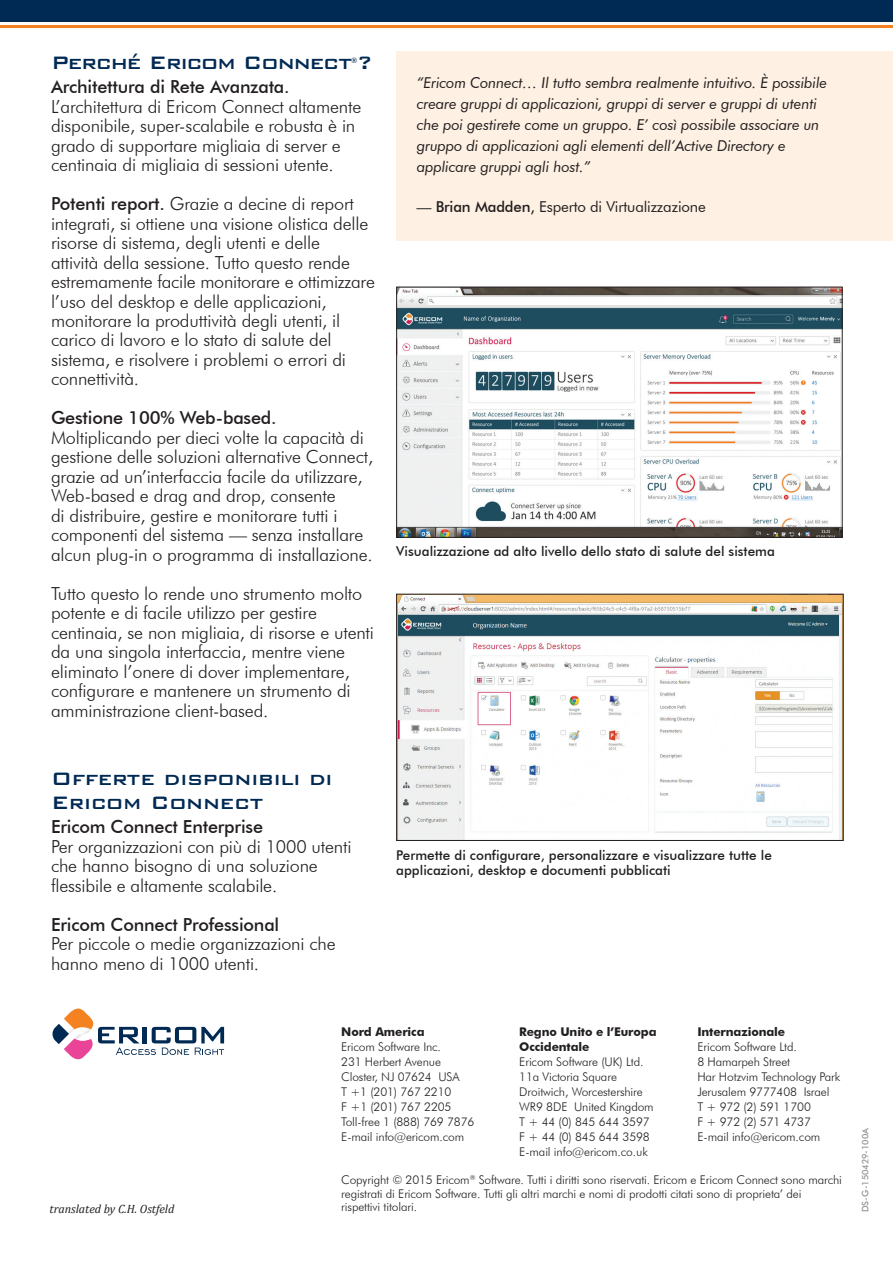
<style>
.page{position:relative;width:893px;height:1263px;background:#fff}
.page>*{position:absolute;margin:0;border:0;box-sizing:border-box;transform-origin:0 0}
.t1{font:500 24px/24px "Bank Gothic BT";letter-spacing:-.01em;color:#002953}
.t2{font:500 24px "Bank Gothic BT";letter-spacing:-.04em;color:#002953}
.t3{font:300 18px/19.5px "Futura BT";letter-spacing:-.01em;color:#231f20}
.t4{font:500 18px "Futura BT";letter-spacing:-.01em;color:#231f20}
.t5{font:italic 15px/21px "Futura BT";letter-spacing:-.01em;color:#231f20}
.t6{font:15px "Futura BT";letter-spacing:-.01em;color:#231f20}
.t7{font:500 13.5px/15px "Futura BT";color:#231f20}
.t8{font:300 12px/15px "Futura BT";letter-spacing:-.01em;color:#231f20}
.t9{font:700 12px/15px "Futura BT";letter-spacing:-.01em;color:#231f20}
.t10{font:italic 12px "Cambria";color:#231f20}
.t11{font:500 9px "Futura BT";letter-spacing:-.01em;color:#939598}
.t12{font:500 7.5px "Bank Gothic BT";color:#002953}
.s1{font-weight:500}
.s2{font-style:italic}
</style>
<div class="page">
<div style="left:0;top:0;width:893px;height:21px;background:#002953"></div>
<hr style="left:0;top:25px;width:893px;height:3px;background:#f58220">
<svg style="left:52px;top:1008px;width:172px;height:51px"></svg>
<img style="left:398px;top:289px;width:443px;height:247px">
<div style="left:396px;top:287px;width:447px;height:251px;border:1px solid #231f20"></div>
<img style="left:398px;top:596px;width:444px;height:243px">
<div style="left:396px;top:594px;width:448px;height:247px;border:1px solid #231f20"></div>
<div style="left:397px;top:51px;width:496px;height:190px;background:#fef0e2"></div>
<h1 class="t2" style="left:51px;top:50px;width:324px">Perché Ericom Connect ?</h1>
<p class="t12" style="left:351px;top:57px;width:8px">®</p>
<p class="t4" style="left:51px;top:76px;width:240px">Architettura di Rete Avanzata.</p>
<p class="t3" style="left:51px;top:96px;width:312px">L’architettura di Ericom Connect altamente disponibile, super-scalabile e robusta è in grado di supportare migliaia di server e centinaia di migliaia di sessioni utente.</p>
<p class="t3" style="left:51px;top:194px;width:325px"><span class="s1">Potenti report.</span> Grazie a decine di report integrati, si ottiene una visione olistica delle risorse di sistema, degli utenti e delle<br>attività della sessione. Tutto questo rende estremamente facile monitorare e ottimizzare l’uso del desktop e delle applicazioni, monitorare la produttività degli utenti, il carico di lavoro e lo stato di salute del sistema, e risolvere i problemi o errori di connettività.</p>
<p class="t4" style="left:51px;top:407px;width:227px">Gestione 100% Web-based.</p>
<p class="t3" style="left:51px;top:428px;width:324px">Moltiplicando per dieci volte la capacità di gestione delle soluzioni alternative Connect, grazie ad un’interfaccia facile da utilizzare, Web-based e drag and drop, consente<br>di distribuire, gestire e monitorare tutti i componenti del sistema — senza installare alcun plug-in o programma di installazione.</p>
<p class="t3" style="left:51px;top:584px;width:325px">Tutto questo lo rende uno strumento molto potente e di facile utilizzo per gestire centinaia, se non migliaia, di risorse e utenti da una singola interfaccia, mentre viene eliminato l’onere di dover implementare, configurare e mantenere un strumento di amministrazione client-based.</p>
<p class="t5" style="left:417px;top:72px;width:412px">“Ericom Connect… Il tutto sembra realmente intuitivo. È possibile creare gruppi di applicazioni, gruppi di server e gruppi di utenti che poi gestirete come un gruppo. E’ così possibile associare un gruppo di applicazioni agli elementi dell’Active Directory e applicare gruppi agli host.”</p>
<p class="t6" style="left:417px;top:198px;width:291px"><span class="s2">—</span> <span class="s1">Brian Madden,</span> Esperto di Virtualizzazione</p>
<p class="t7" style="left:396px;top:543px;width:380px">Visualizzazione ad alto livello dello stato di salute del sistema</p>
<h1 class="t1" style="left:51px;top:766px;width:283px">Offerte disponibili di<br>Ericom Connect</h1>
<p class="t4" style="left:51px;top:816px;width:214px">Ericom Connect Enterprise</p>
<p class="t3" style="left:51px;top:836px;width:302px">Per organizzazioni con più di 1000 utenti che hanno bisogno di una soluzione flessibile e altamente scalabile.</p>
<p class="t4" style="left:51px;top:913px;width:230px">Ericom Connect Professional</p>
<p class="t3" style="left:51px;top:934px;width:286px">Per piccole o medie organizzazioni che hanno meno di 1000 utenti.</p>
<p class="t7" style="left:396px;top:847px;width:377px">Permette di configurare, personalizzare e visualizzare tutte le applicazioni, desktop e documenti pubblicati</p>
<p class="t10" style="left:50px;top:1200px;width:126px">translated by C.H. Ostfeld</p>
<p class="t9" style="left:341px;top:1024px;width:85px">Nord America</p>
<p class="t8" style="left:341px;top:1039px;width:135px">Ericom Software Inc.<br>231 Herbert Avenue<br>Closter, NJ 07624 USA<br>T +1 (201) 767 2210<br>F +1 (201) 767 2205<br>Toll-free 1 (888) 769 7876<br>E-mail info@ericom.com</p>
<p class="t9" style="left:697px;top:1024px;width:89px">Internazionale</p>
<p class="t8" style="left:697px;top:1039px;width:144px">Ericom Software Ltd.<br>8 Hamarpeh Street<br>Har Hotzvim Technology Park<br>Jerusalem 9777408 Israel<br>T + 972 (2) 591 1700<br>F + 972 (2) 571 4737<br>E-mail info@ericom.com</p>
<p class="t8" style="left:341px;top:1173px;width:502px;line-height:13.5px">Copyright © 2015 Ericom<sup>®</sup> Software. Tutti i diritti sono riservati. Ericom e Ericom Connect sono marchi registrati di Ericom Software. Tutti gli altri marchi e nomi di prodotti citati sono di proprieta’ dei rispettivi titolari.</p>
<p class="t9" style="left:519px;top:1024px;width:139px">Regno Unito e l’Europa<br>Occidentale</p>
<p class="t8" style="left:519px;top:1054px;width:136px">Ericom Software (UK) Ltd.<br>11a Victoria Square<br>Droitwich, Worcestershire<br>WR9 8DE United Kingdom<br>T + 44 (0) 845 644 3597<br>F + 44 (0) 845 644 3598<br>E-mail info@ericom.co.uk</p>
<p class="t11" style="left:860px;top:1212px;width:86px;rotate:-90deg">DS-G-150429-100A</p>
</div>
